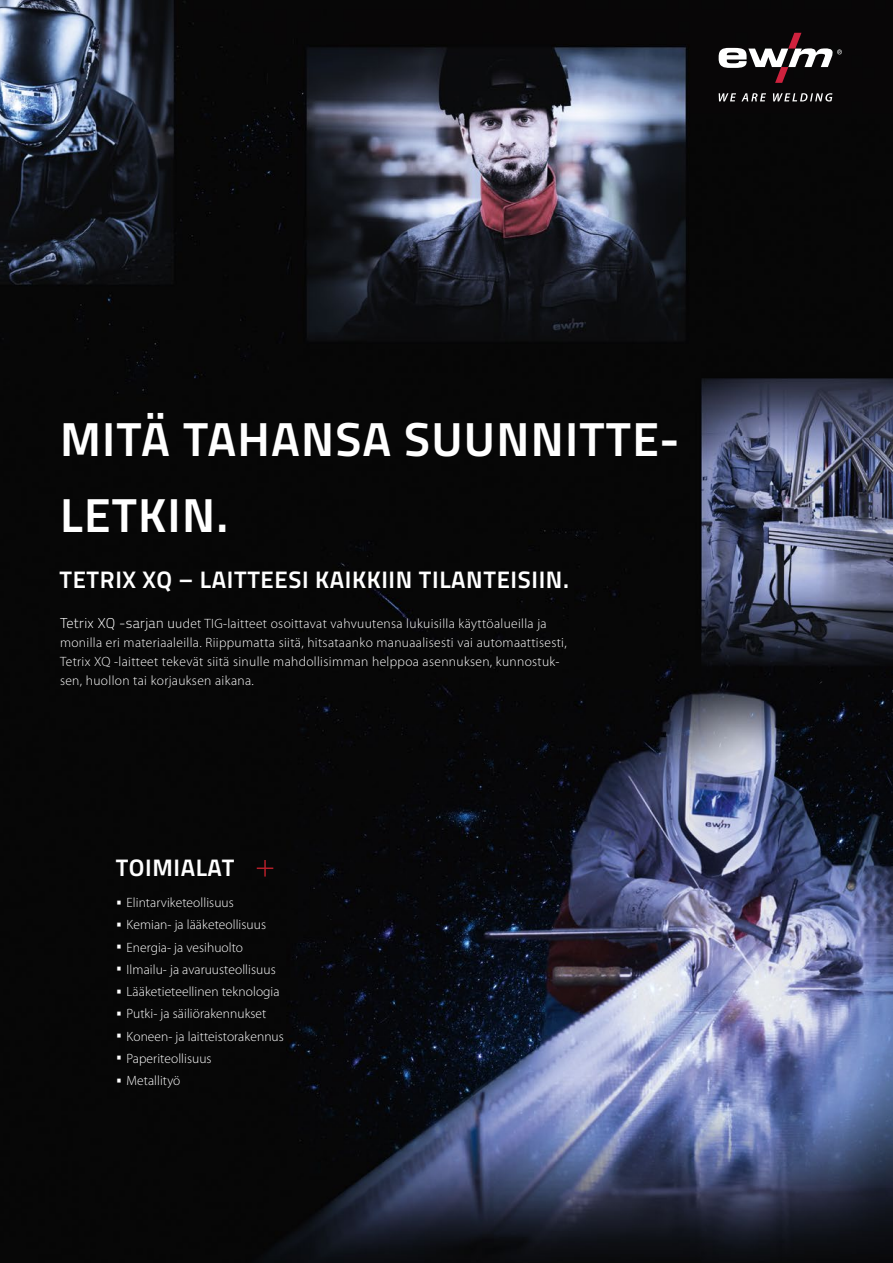
<style>
.page{position:relative;width:893px;height:1263px;background:#fff}
.page>*{position:absolute;margin:0;border:0;box-sizing:border-box;transform-origin:0 0}
.t1{font:700 48px/76.5px "Titillium Text";letter-spacing:.025em;color:#fff}
.t2{font:700 24px "Titillium Text";letter-spacing:.025em;color:#fff}
.t3{font:300 13.5px/19.2px "Myriad Pro";letter-spacing:.025em;color:#fff}
.t4{font:300 13.5px "Myriad Pro";letter-spacing:.005em;color:#fff}
.s1{font-family:"Titillium Text";font-size:14.25px}
.s2{font-family:"Titillium Text"}
</style>
<div class="page">
<img style="left:0;top:0;width:893px;height:1263px">
<svg style="left:719px;top:93px;width:113px;height:9px"></svg>
<svg style="left:719px;top:33px;width:123px;height:50px"></svg>
<svg style="left:257px;top:860px;width:16px;height:16px"></svg>
<h1 class="t1" style="left:60px;top:398px;width:621px">MITÄ TAHANSA SUUNNITTE-<br>LETKIN.</h1>
<h2 class="t2" style="left:60px;top:562px;width:511px">TETRIX XQ – LAITTEESI KAIKKIIN TILANTEISIIN.</h2>
<p class="t3" style="left:60px;top:614px;width:508px"><span class="s1">Tetrix XQ -sarjan u</span>udet TIG-laitteet osoittavat vahvuutensa lukuisilla käyttöalueilla ja monilla eri materiaaleilla. Riippumatta siitä, hitsataanko manuaalisesti vai automaattisesti, Tetrix XQ -laitteet tekevät siitä sinulle mahdollisimman helppoa asennuksen, kunnostuk&shy;sen, huollon tai korjauksen aikana.</p>
<h2 class="t2" style="left:116px;top:850px;width:120px">TOIMIALAT</h2>
<p class="t4" style="left:116px;top:895px;width:119px"><span class="s2">•</span> Elintarviketeollisuus</p>
<p class="t4" style="left:116px;top:917px;width:152px"><span class="s2">•</span> Kemian- ja lääketeollisuus</p>
<p class="t4" style="left:116px;top:940px;width:129px"><span class="s2">•</span> Energia- ja vesihuolto</p>
<p class="t4" style="left:116px;top:962px;width:161px"><span class="s2">•</span> Ilmailu- ja avaruusteollisuus</p>
<p class="t4" style="left:116px;top:984px;width:165px"><span class="s2">•</span> Lääketieteellinen teknologia</p>
<p class="t4" style="left:116px;top:1006px;width:152px"><span class="s2">•</span> Putki- ja säiliörakennukset</p>
<p class="t4" style="left:116px;top:1029px;width:170px"><span class="s2">•</span> Koneen- ja laitteistorakennus</p>
<p class="t4" style="left:116px;top:1051px;width:97px"><span class="s2">•</span> Paperiteollisuus</p>
<p class="t4" style="left:116px;top:1073px;width:66px"><span class="s2">•</span> Metallityö</p>
</div>
